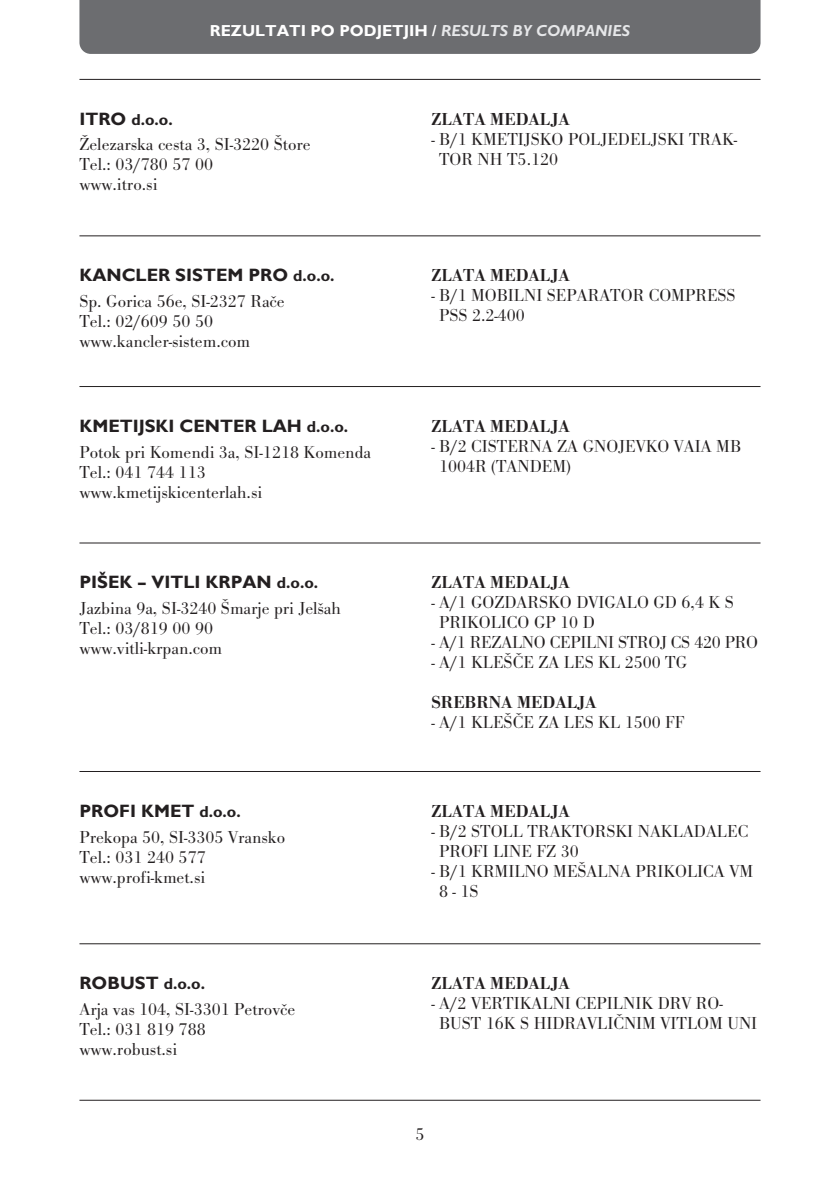
<style>
.page{position:relative;width:840px;height:1191px;background:#fff}
.page>*{position:absolute;margin:0;border:0;box-sizing:border-box;transform-origin:0 0}
.t1{font:18px/20px "Bodoni Ant TEE Ligh";color:#231f20}
.t2{font:700 18px "Gill Sans";color:#231f20}
.t3{font:600 18px "Bodoni Ant TEE";color:#231f20}
.t4{font:700 16px "Gill Sans";color:#fff}
.t5{font:700 16px "Gill Sans";color:#231f20}
.s1{font-style:italic;color:#e6e7e9}
.s2{font-size:18px}
.s3{font-size:16px}
</style>
<div class="page">
<hr style="left:79px;top:79px;width:681px;height:1px;background:#231f20">
<hr style="left:79px;top:235px;width:681px;height:1px;background:#231f20">
<hr style="left:79px;top:386px;width:681px;height:1px;background:#231f20">
<hr style="left:79px;top:542px;width:681px;height:1px;background:#231f20">
<hr style="left:79px;top:771px;width:681px;height:1px;background:#231f20">
<hr style="left:79px;top:943px;width:681px;height:1px;background:#231f20">
<hr style="left:79px;top:1099px;width:681px;height:1px;background:#231f20">
<div style="left:79px;top:0;width:681px;height:54px;background:#6c6d70"></div>
<p class="t4" style="left:210px;top:22px;width:421px">REZULTATI PO PODJETJIH / <span class="s1">RESULTS BY COMPANIES</span></p>
<p class="t5" style="left:79px;top:110px;width:95px"><span class="s2">ITRO</span> d.o.o.</p>
<p class="t1" style="left:79px;top:134px;width:232px">Železarska cesta 3, SI-3220 Štore<br>Tel.: 03/780 57 00<br>www.itro.si</p>
<p class="t2" style="left:79px;top:264px;width:256px">KANCLER SISTEM PRO <span class="s3">d.o.o.</span></p>
<p class="t1" style="left:79px;top:291px;width:207px">Sp. Gorica 56e, SI-2327 Rače<br>Tel.: 02/609 50 50 www.kancler-sistem.com</p>
<p class="t2" style="left:79px;top:415px;width:270px">KMETIJSKI CENTER LAH <span class="s3">d.o.o.</span></p>
<p class="t1" style="left:79px;top:441px;width:293px">Potok pri Komendi 3a, SI-1218 Komenda<br>Tel.: 041 744 113 www.kmetijskicenterlah.si</p>
<p class="t2" style="left:79px;top:571px;width:240px">PIŠEK – VITLI KRPAN <span class="s3">d.o.o.</span></p>
<p class="t1" style="left:79px;top:598px;width:263px">Jazbina 9a, SI-3240 Šmarje pri Jelšah<br>Tel.: 03/819 00 90 www.vitli-krpan.com</p>
<p class="t2" style="left:79px;top:800px;width:163px">PROFI KMET <span class="s3">d.o.o.</span></p>
<p class="t1" style="left:79px;top:826px;width:207px">Prekopa 50, SI-3305 Vransko<br>Tel.: 031 240 577 www.profi-kmet.si</p>
<p class="t2" style="left:79px;top:972px;width:127px">ROBUST <span class="s3">d.o.o.</span></p>
<p class="t1" style="left:79px;top:998px;width:217px">Arja vas 104, SI-3301 Petrovče<br>Tel.: 031 819 788 www.robust.si</p>
<p class="t3" style="left:431px;top:108px;width:140px">ZLATA MEDALJA</p>
<p class="t1" style="left:439px;top:128px;width:299px;text-indent:-8px">- B/1 KMETIJSKO POLJEDELJSKI TRAK-<br>TOR NH T5.120</p>
<p class="t3" style="left:431px;top:264px;width:140px">ZLATA MEDALJA</p>
<p class="t1" style="left:439px;top:285px;width:298px;text-indent:-8px">- B/1 MOBILNI SEPARATOR COMPRESS<br>PSS 2.2-400</p>
<p class="t3" style="left:431px;top:415px;width:140px">ZLATA MEDALJA</p>
<p class="t1" style="left:439px;top:435px;width:303px;text-indent:-8px">- B/2 CISTERNA ZA GNOJEVKO VAIA MB<br>1004R (TANDEM)</p>
<p class="t3" style="left:431px;top:571px;width:140px">ZLATA MEDALJA</p>
<p class="t1" style="left:439px;top:592px;width:296px;text-indent:-8px">- A/1 GOZDARSKO DVIGALO GD 6,4 K S<br>PRIKOLICO GP 10 D</p>
<p class="t1" style="left:431px;top:632px;width:328px">- A/1 REZALNO CEPILNI STROJ CS 420 PRO</p>
<p class="t1" style="left:431px;top:652px;width:257px">- A/1 KLEŠČE ZA LES KL 2500 TG</p>
<p class="t3" style="left:431px;top:691px;width:166px">SREBRNA MEDALJA</p>
<p class="t1" style="left:431px;top:712px;width:254px">- A/1 KLEŠČE ZA LES KL 1500 FF</p>
<p class="t3" style="left:431px;top:800px;width:140px">ZLATA MEDALJA</p>
<p class="t1" style="left:439px;top:820px;width:310px;text-indent:-8px">- B/2 STOLL TRAKTORSKI NAKLADALEC<br>PROFI LINE FZ 30</p>
<p class="t1" style="left:439px;top:860px;width:315px;text-indent:-8px">- B/1 KRMILNO MEŠALNA PRIKOLICA VM<br>8-1S</p>
<p class="t3" style="left:431px;top:972px;width:140px">ZLATA MEDALJA</p>
<p class="t1" style="left:439px;top:992px;width:319px;text-indent:-8px">- A/2 VERTIKALNI CEPILNIK DRV RO-<br>BUST 16K S HIDRAVLIČNIM VITLOM UNI</p>
<p class="t1" style="left:415px;top:1123px;width:10px">5</p>
</div>
